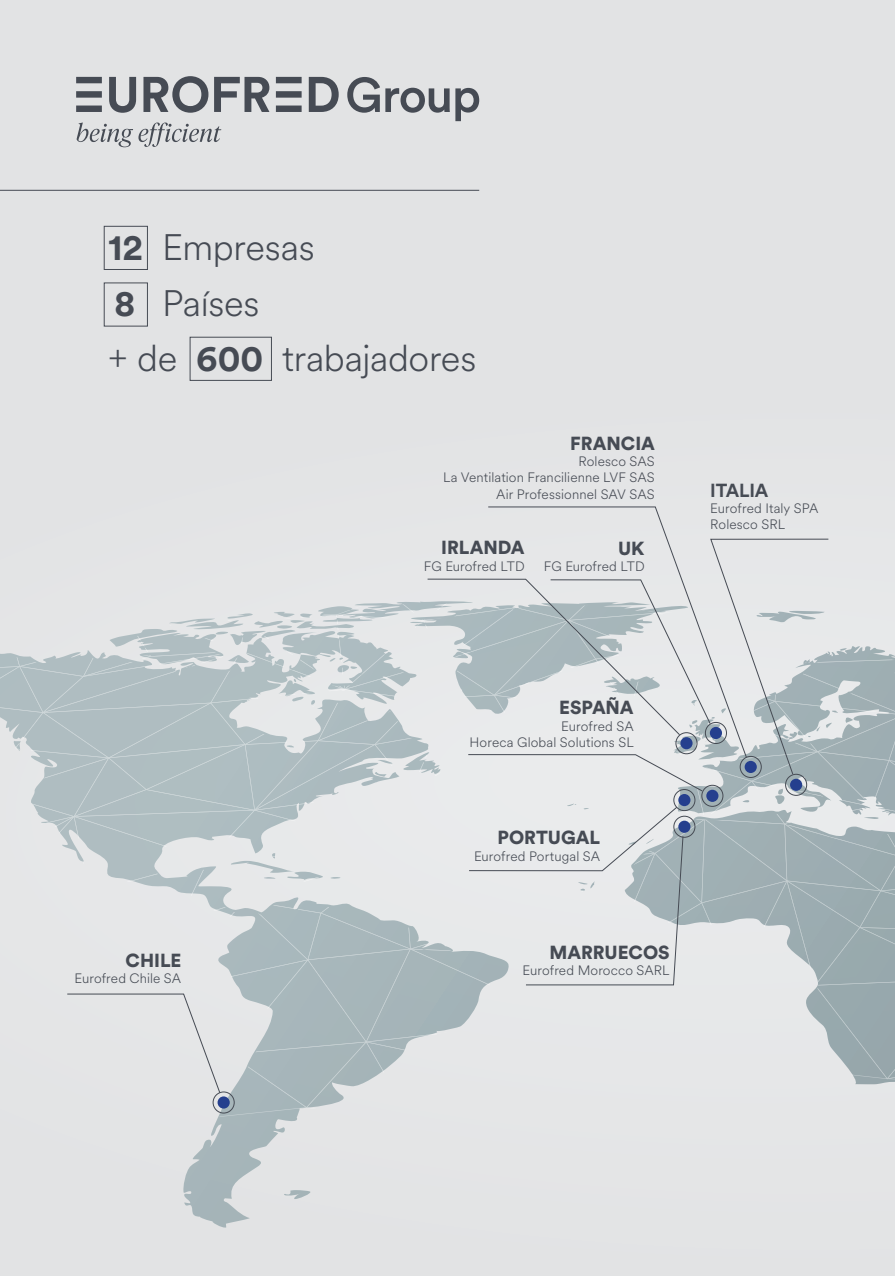
<style>
.page{position:relative;width:895px;height:1276px;background:#fff}
.page>*{position:absolute;margin:0;border:0;box-sizing:border-box;transform-origin:0 0}
.t1{font:300 36.45px/55.3px "Circular Spotify Text";letter-spacing:-.01em;color:#464b54}
.t2{font:900 18.75px "Circular Std";color:#464b54}
.t3{font:700 18.75px "Circular Std";letter-spacing:-.01em;color:#464b54}
.t4{font:300 13.5px/16.2px "Circular Spotify Text";letter-spacing:.005em;color:#464b54;text-align:right}
.s1{font-family:"Circular Std";font-weight:700}
</style>
<div class="page">
<div style="left:0;top:0;width:894px;height:1276px;background:#e2e3e4"></div>
<svg style="left:284px;top:1190px;width:27px;height:9px"></svg>
<svg style="left:76px;top:76px;width:262px;height:37px"></svg>
<svg style="left:347px;top:77px;width:132px;height:44px"></svg>
<svg style="left:77px;top:122px;width:144px;height:25px"></svg>
<hr style="left:0;top:190px;width:479px;height:1px;background:#464b54">
<div style="left:104px;top:226px;width:44px;height:44px;border:1px solid #464b54"></div>
<div style="left:104px;top:283px;width:44px;height:43px;border:1px solid #464b54"></div>
<div style="left:190px;top:337px;width:81px;height:44px;border:1px solid #464b54"></div>
<svg style="left:0;top:538px;width:894px;height:605px"></svg>
<svg style="left:487px;top:506px;width:260px;height:252px"></svg>
<h1 class="t1" style="left:108px;top:220px;width:369px"><span class="s1">12</span> Empresas<br><span class="s1">8</span> Países<br>+ de <span class="s1">600</span> trabajadores</h1>
<h2 class="t2" style="left:570px;top:431px;width:86px">FRANCIA</h2>
<p class="t4" style="left:443px;top:453px;width:213px">Rolesco SAS<br>La Ventilation Francilienne LVF SAS<br>Air Professionnel SAV SAS</p>
<h2 class="t2" style="left:441px;top:535px;width:85px">IRLANDA</h2>
<p class="t4" style="left:423px;top:558px;width:102px">FG Eurofred LTD</p>
<h2 class="t2" style="left:617px;top:535px;width:28px">UK</h2>
<p class="t4" style="left:543px;top:558px;width:102px">FG Eurofred LTD</p>
<h2 class="t3" style="left:710px;top:478px;width:60px">ITALIA</h2>
<p class="t4" style="left:710px;top:500px;width:110px;text-align:left">Eurofred Italy SPA<br>Rolesco SRL</p>
<h2 class="t2" style="left:125px;top:948px;width:57px">CHILE</h2>
<p class="t4" style="left:74px;top:970px;width:108px">Eurofred Chile SA</p>
<h2 class="t2" style="left:558px;top:695px;width:76px">ESPAÑA</h2>
<p class="t4" style="left:469px;top:718px;width:165px">Eurofred SA<br>Horeca Global Solutions SL</p>
<h2 class="t2" style="left:497px;top:825px;width:104px">PORTUGAL</h2>
<p class="t4" style="left:474px;top:848px;width:127px">Eurofred Portugal SA</p>
<h2 class="t2" style="left:549px;top:940px;width:121px">MARRUECOS</h2>
<p class="t4" style="left:522px;top:963px;width:148px">Eurofred Morocco SARL</p>
</div>
